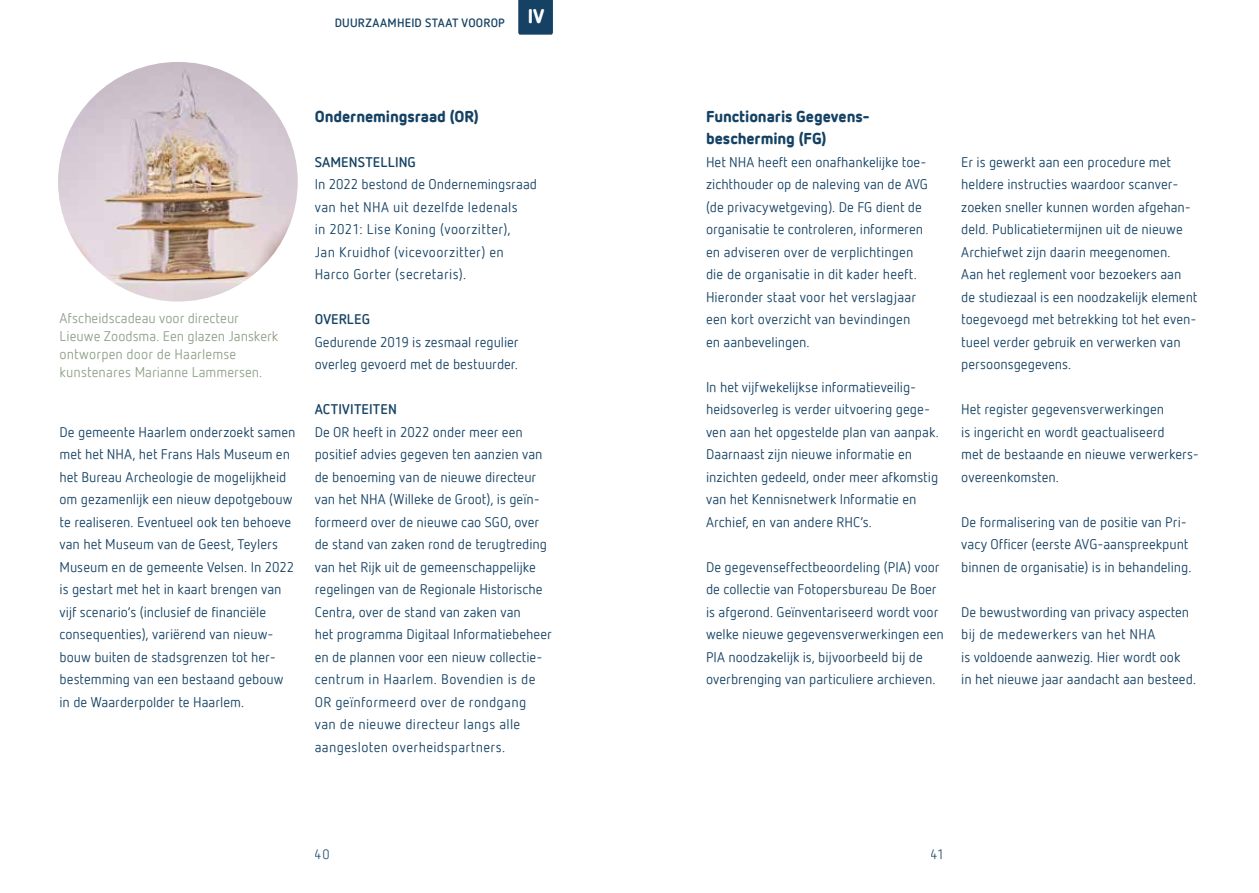
<style>
.page{position:relative;width:1259px;height:893px;background:#fff}
.page>*{position:absolute;margin:0;border:0;box-sizing:border-box;transform-origin:0 0}
.t1{font:900 15.75px/22.5px "Netto Offc";letter-spacing:-.005em;color:#154264}
.t2{font:13.95px/22.5px "Netto Offc";color:#154264}
.t3{font:13.95px/22.5px "Netto Offc";letter-spacing:.02em;color:#154264}
.t4{font:13.95px/18px "Netto Offc";letter-spacing:.005em;color:#8fa189}
.t5{font:700 13.95px "Netto Offc";letter-spacing:.01em;color:#154264}
.t6{font:13.5px "Netto Offc";color:#154264}
.t7{font:700 12px "Netto Offc";letter-spacing:.02em;color:#154264}
</style>
<div class="page">
<svg style="left:518px;top:0;width:35px;height:35px"></svg>
<img style="left:58px;top:62px;width:240px;height:240px;border-radius:120px">
<p class="t7" style="left:335px;top:16px;width:211px">DUURZAAMHEID STAAT VOOROP <sup>IV</sup></p>
<p class="t4" style="left:60px;top:309px;width:220px">Afscheidscadeau voor directeur Lieuwe Zoodsma. Een glazen Janskerk ontworpen door de Haarlemse kunstenares Marianne Lammersen.</p>
<p class="t2" style="left:60px;top:420px;width:237px">De gemeente Haarlem onderzoekt samen met het NHA, het Frans Hals Museum en het Bureau Archeologie de mogelijkheid om gezamenlijk een nieuw depotgebouw te realiseren. Eventueel ook ten behoeve van het Museum van de Geest, Teylers Museum en de gemeente Velsen. In 2022 is gestart met het in kaart brengen van vijf scenario’s (inclusief de financiële consequenties), variërend van nieuw&shy;bouw buiten de stadsgrenzen tot her&shy;bestemming van een bestaand gebouw in de Waarderpolder te Haarlem.</p>
<p class="t1" style="left:315px;top:104px;width:166px">Ondernemingsraad (OR)</p>
<p class="t5" style="left:315px;top:153px;width:103px">SAMENSTELLING</p>
<p class="t3" style="left:315px;top:173px;width:224px">In 2022 bestond de Ondernemingsraad van het NHA uit dezelfde ledenals<br>in 2021: Lise Koning (voorzitter),<br>Jan Kruidhof (vicevoorzitter) en Harco Gorter (secretaris).</p>
<p class="t5" style="left:315px;top:310px;width:57px">OVERLEG</p>
<p class="t2" style="left:315px;top:330px;width:205px">Gedurende 2019 is zesmaal regulier overleg gevoerd met de bestuurder.</p>
<p class="t5" style="left:315px;top:400px;width:84px">ACTIVITEITEN</p>
<p class="t2" style="left:315px;top:420px;width:239px">De OR heeft in 2022 onder meer een positief advies gegeven ten aanzien van de benoeming van de nieuwe directeur van het NHA (Willeke de Groot), is geïn&shy;formeerd over de nieuwe cao SGO, over de stand van zaken rond de terugtreding van het Rijk uit de gemeenschappelijke regelingen van de Regionale Historische Centra, over de stand van zaken van<br>het programma Digitaal Informatiebeheer en de plannen voor een nieuw collectie&shy;centrum in Haarlem. Bovendien is de OR geïnformeerd over de rondgang<br>van de nieuwe directeur langs alle aangesloten overheidspartners.</p>
<p class="t6" style="left:315px;top:846px;width:16px">40</p>
<p class="t1" style="left:706px;top:104px;width:165px">Functionaris Gegevens&shy;bescherming (FG)</p>
<p class="t2" style="left:706px;top:150px;width:223px">Het NHA heeft een onafhankelijke toe&shy;zichthouder op de naleving van de AVG (de privacywetgeving). De FG dient de organisatie te controleren, informeren en adviseren over de verplichtingen die de organisatie in dit kader heeft.<br>Hieronder staat voor het verslagjaar een kort overzicht van bevindingen en aanbevelingen.</p>
<p class="t2" style="left:706px;top:375px;width:234px">In het vijfwekelijkse informatieveilig&shy;heidsoverleg is verder uitvoering gege&shy;ven aan het opgestelde plan van aanpak.<br>Daarnaast zijn nieuwe informatie en inzichten gedeeld, onder meer afkomstig van het Kennisnetwerk Informatie en Archief, en van andere RHC’s.</p>
<p class="t2" style="left:706px;top:555px;width:239px">De gegevenseffectbeoordeling (PIA) voor de collectie van Fotopersbureau De Boer is afgerond. Geïnventariseerd wordt voor welke nieuwe gegevensverwerkingen een PIA noodzakelijk is, bijvoorbeeld bij de overbrenging van particuliere archieven.</p>
<p class="t2" style="left:961px;top:150px;width:238px">Er is gewerkt aan een procedure met heldere instructies waardoor scanver&shy;zoeken sneller kunnen worden afgehan&shy;deld. Publicatietermijnen uit de nieuwe Archiefwet zijn daarin meegenomen.<br>Aan het reglement voor bezoekers aan de studiezaal is een noodzakelijk element toegevoegd met betrekking tot het even&shy;tueel verder gebruik en verwerken van persoonsgegevens.</p>
<p class="t2" style="left:961px;top:398px;width:239px">Het register gegevensverwerkingen<br>is ingericht en wordt geactualiseerd<br>met de bestaande en nieuwe verwerkers&shy;overeenkomsten.</p>
<p class="t2" style="left:961px;top:510px;width:232px">De formalisering van de positie van Pri&shy;vacy Officer (eerste AVG-aanspreekpunt binnen de organisatie) is in behandeling.</p>
<p class="t2" style="left:961px;top:600px;width:236px">De bewustwording van privacy aspecten bij de medewerkers van het NHA<br>is voldoende aanwezig. Hier wordt ook<br>in het nieuwe jaar aandacht aan besteed.</p>
<p class="t6" style="left:930px;top:846px;width:15px">41</p>
</div>
